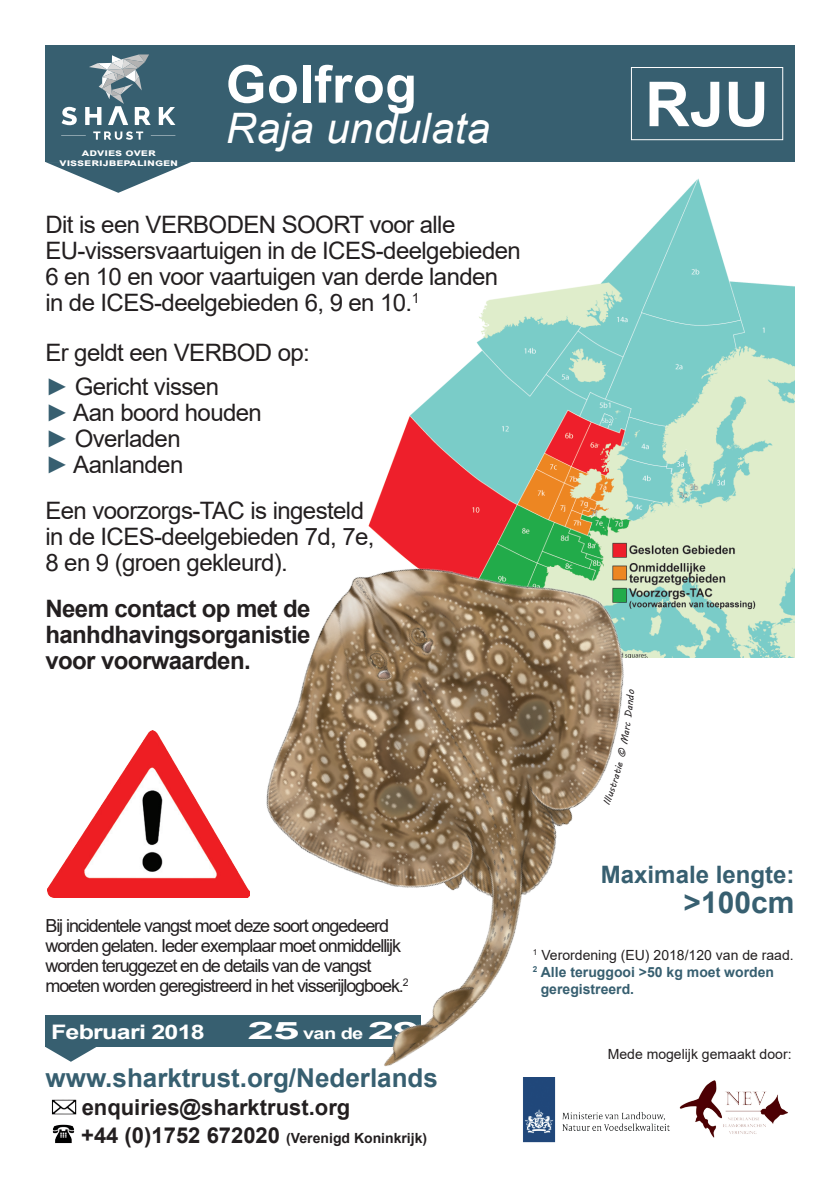
<style>
.page{position:relative;width:840px;height:1191px;background:#fff}
.page>*{position:absolute;margin:0;border:0;box-sizing:border-box;transform-origin:0 0}
.t1{font:700 62px "Arial";color:#fff}
.t2{font:700 52px "Arial";letter-spacing:.01em;color:#fff}
.t3{font:italic 42px "Arial";letter-spacing:.01em;color:#fff}
.t4{font:700 30px "Arial";color:#375f70}
.t5{font:700 26px "Arial";color:#375f70}
.t6{font:24px/26px "Arial";letter-spacing:-.025em;color:#231f20}
.t7{font:700 24px/26px "Arial";letter-spacing:-.025em;color:#231f20;text-align:justify}
.t8{font:700 24px "Arial";color:#375f70}
.t9{font:700 22px "Arial";color:#231f20}
.t10{font:700 20px "Arial";letter-spacing:-.03em;color:#fff;scale:1.25 1}
.t11{font:18px/20px "Arial";letter-spacing:-.06em;color:#231f20}
.t12{font:700 16px "Arial";color:#fff;scale:1.25 1}
.t13{font:14px "Arial";color:#231f20}
.t14{font:700 14px "Arial";color:#375f70}
.t15{font:700 14px "Arial";color:#231f20}
.t16{font:700 10px/10px "Arial";color:#fff;text-align:center;scale:1.25 1}
.s1{color:#375f70}
.s2{font-size:24px}
.s3{font-size:22px}
</style>
<div class="page">
<div style="left:45px;top:45px;width:749px;height:117px;background:#375f70"></div>
<svg style="left:45px;top:162px;width:146px;height:31px"></svg>
<div style="left:630px;top:67px;width:152px;height:73px;border:1px solid #fff"></div>
<svg style="left:93px;top:131px;width:50px;height:9px"></svg>
<svg style="left:61px;top:135px;width:25px;height:1px"></svg>
<svg style="left:151px;top:135px;width:24px;height:1px"></svg>
<svg style="left:61px;top:107px;width:16px;height:18px"></svg>
<svg style="left:159px;top:107px;width:16px;height:18px"></svg>
<svg style="left:85px;top:54px;width:66px;height:71px"></svg>
<img style="left:48px;top:752px;width:88px;height:145px">
<img style="left:391px;top:178px;width:403px;height:479px">
<img style="left:695px;top:1094px;width:93px;height:44px">
<img style="left:523px;top:1113px;width:147px;height:30px">
<img style="left:52px;top:1124px;width:23px;height:20px">
<img style="left:51px;top:1099px;width:25px;height:15px">
<svg style="left:45px;top:1047px;width:51px;height:14px"></svg>
<div style="left:45px;top:1015px;width:375px;height:32px;background:#375f70"></div>
<img style="left:136px;top:466px;width:639px;height:647px">
<svg style="left:602px;top:689px;width:32px;height:115px"></svg>
<p class="t16" style="left:60px;top:147px;width:96px">advies over visserijbepalingen</p>
<h2 class="t2" style="left:226px;top:48px;width:192px">Golfrog</h2>
<h3 class="t3" style="left:226px;top:101px;width:266px">Raja undulata</h3>
<p class="t6" style="left:45px;top:211px;width:477px">Dit is een VERBODEN SOORT voor alle EU-vissersvaartuigen in de ICES-deelgebieden 6 en 10 en voor vaartuigen van derde landen in de ICES-deelgebieden 6, 9 en 10.<sup>1</sup></p>
<p class="t6" style="left:45px;top:335px;width:266px;line-height:34px">Er geldt een VERBOD op: <span class="s1">►</span> Gericht vissen</p>
<p class="t6" style="left:45px;top:399px;width:218px"><span class="s1">►</span> Aan boord houden <span class="s1">►</span> Overladen<br><span class="s1">►</span> Aanlanden</p>
<p class="t6" style="left:45px;top:497px;width:330px">Een voorzorgs-TAC is ingesteld in de ICES-deelgebieden 7d, 7e,<br>8 en 9 (groen gekleurd).</p>
<p class="t7" style="left:45px;top:596px;width:266px">Neem contact op met de hanhdhavingsorganistie voor voorwaarden.</p>
<h1 class="t1" style="left:644px;top:61px;width:125px">RJU</h1>
<p class="t11" style="left:45px;top:915px;width:364px">Bij incidentele vangst moet deze soort ongedeerd worden gelaten. Ieder exemplaar moet onmiddellijk worden teruggezet en de details van de vangst moeten worden geregistreerd in het visserijlogboek.<sup>2</sup></p>
<p class="t10" style="left:51px;top:1017px;width:124px">Februari 2018</p>
<p class="t12" style="left:247px;top:1022px;width:139px"><span class="s2">25</span>van de <span class="s2">29</span></p>
<p class="t5" style="left:45px;top:1059px;width:394px">www.sharktrust.org/Nederlands</p>
<p class="t9" style="left:82px;top:1091px;width:270px">enquiries@sharktrust.org</p>
<p class="t15" style="left:81px;top:1127px;width:347px"><span class="s3">+44 (0)1752 672020</span> (Verenigd Koninkrijk)</p>
<p class="t8" style="left:600px;top:857px;width:195px">Maximale lengte:</p>
<p class="t4" style="left:683px;top:881px;width:112px">&gt;100cm</p>
<p class="t13" style="left:532px;top:945px;width:262px"><sup>1</sup> Verordening (EU) 2018/120 van de raad.</p>
<p class="t14" style="left:532px;top:962px;width:242px"><sup>2</sup> Alle teruggooi &gt;50 kg moet worden</p>
<p class="t14" style="left:540px;top:979px;width:95px">geregistreerd.</p>
<p class="t13" style="left:607px;top:1044px;width:185px">Mede mogelijk gemaakt door:</p>
</div>
